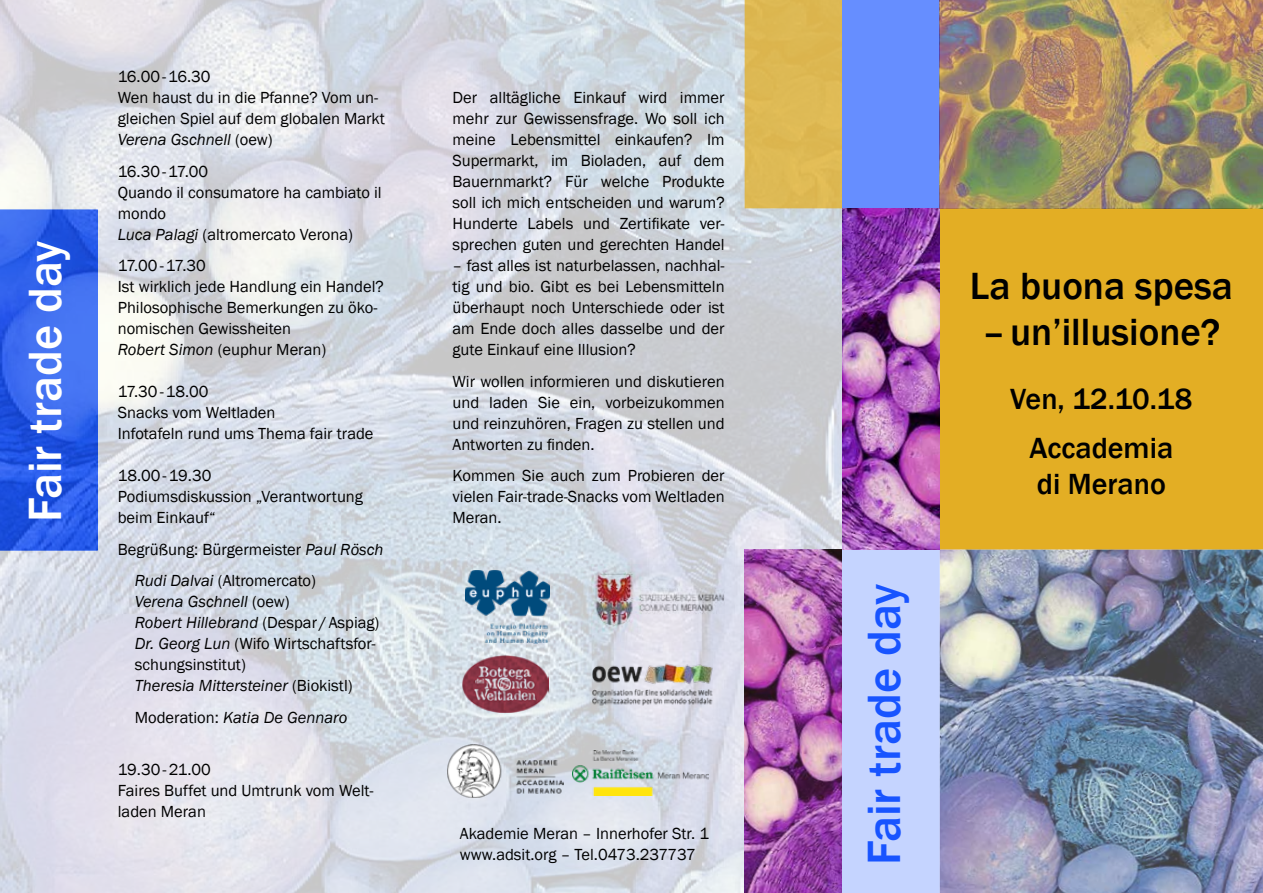
<style>
.page{position:relative;width:1263px;height:893px;background:#fff}
.page>*{position:absolute;margin:0;border:0;box-sizing:border-box;transform-origin:0 0}
.t1{font:500 48px "Franklin Gothic";color:#fff}
.t2{font:500 48px "Franklin Gothic";color:#1854ff}
.t3{font:500 39px/46.8px "Franklin Gothic";color:#000;text-align:center}
.t4{font:500 30px/48.8px "Franklin Gothic";color:#000;text-align:center}
.t5{font:16.5px/21px "Franklin Gothic";color:#000}
.t6{font:italic 16.5px "Franklin Gothic";color:#000}
.s1{font-style:italic}
.s2{font-style:normal}
</style>
<div class="page">
<div style="left:940px;top:208px;width:323px;height:342px;background:#e3ae24"></div>
<div style="left:842px;top:550px;width:98px;height:343px;background:#c5d4ff"></div>
<div style="left:842px;top:0;width:98px;height:208px;background:#668eff"></div>
<img style="left:0;top:0;width:842px;height:893px">
<img style="left:744px;top:550px;width:98px;height:343px">
<img style="left:842px;top:208px;width:98px;height:342px">
<img style="left:940px;top:550px;width:323px;height:343px">
<img style="left:940px;top:0;width:323px;height:208px">
<div style="left:745px;top:0;width:97px;height:208px;background:#ddb953"></div>
<img style="left:465px;top:571px;width:85px;height:72px">
<img style="left:592px;top:565px;width:133px;height:85px">
<img style="left:463px;top:655px;width:86px;height:57px">
<img style="left:592px;top:657px;width:125px;height:54px">
<img style="left:573px;top:750px;width:135px;height:45px">
<img style="left:447px;top:744px;width:116px;height:54px">
<h1 class="t1" style="left:16px;top:522px;width:283px;rotate:-90deg">Fair trade day</h1>
<p class="t5" style="left:118px;top:67px;width:269px">16.00-16.30<br>Wen haust du in die Pfanne? Vom un&shy;gleichen Spiel auf dem globalen Markt<br><span class="s1">Verena Gschnell</span> (oew)</p>
<p class="t5" style="left:118px;top:161px;width:265px">16.30-17.00<br>Quando il consumatore ha cambiato il mondo<br><span class="s1">Luca Palagi</span> (altromercato Verona)</p>
<p class="t5" style="left:118px;top:256px;width:268px">17.00-17.30<br>Ist wirklich jede Handlung ein Handel?<br>Philosophische Bemerkungen zu öko&shy;nomischen Gewissheiten<br><span class="s1">Robert Simon</span> (euphur Meran)</p>
<p class="t5" style="left:118px;top:382px;width:257px">17.30-18.00<br>Snacks vom Weltladen<br>Infotafeln rund ums Thema fair trade</p>
<p class="t5" style="left:118px;top:466px;width:247px">18.00-19.30<br>Podiumsdiskussion „Verantwortung beim Einkauf“</p>
<p class="t5" style="left:135px;top:534px;width:250px;line-height:31.5px;text-indent:-17px">Begrüßung: Bürgermeister <span class="s1">Paul Rösch<br>Rudi Dalvai</span> (Altromercato)</p>
<p class="t5" style="left:135px;top:592px;width:246px"><span class="s1">Verena Gschnell</span> (oew)<br><span class="s1">Robert Hillebrand</span> (Despar/Aspiag)<br><span class="s1">Dr. Georg Lun</span> (Wifo Wirtschaftsfor&shy;schungsinstitut)<br><span class="s1">Theresia Mittersteiner</span> (Biokistl)</p>
<p class="t6" style="left:135px;top:707px;width:214px"><span class="s2">Moderation:</span> Katia De Gennaro</p>
<p class="t5" style="left:118px;top:760px;width:257px">19.30-21.00<br>Faires Buffet und Umtrunk vom Welt&shy;laden Meran</p>
<p class="t5" style="left:452px;top:88px;width:274px;text-align:justify">Der alltägliche Einkauf wird immer mehr zur Gewissensfrage. Wo soll ich meine Lebensmittel einkaufen? Im Supermarkt, im Bioladen, auf dem Bauernmarkt? Für welche Produkte soll ich mich entscheiden und warum?<br>Hunderte Labels und Zertifikate ver&shy;sprechen guten und gerechten Handel</p>
<p class="t5" style="left:452px;top:256px;width:274px;text-align:justify">– fast alles ist naturbelassen, nachhal&shy;tig und bio. Gibt es bei Lebensmitteln überhaupt noch Unterschiede oder ist am Ende doch alles dasselbe und der gute Einkauf eine Illusion?</p>
<p class="t5" style="left:452px;top:371px;width:274px;text-align:justify">Wir wollen informieren und diskutieren und laden Sie ein, vorbeizukommen und reinzuhören, Fragen zu stellen und Antworten zu finden.</p>
<p class="t5" style="left:452px;top:466px;width:274px;text-align:justify">Kommen Sie auch zum Probieren der vielen Fair-trade-Snacks vom Weltladen Meran.</p>
<p class="t5" style="left:460px;top:824px;width:251px">Akademie Meran – Innerhofer Str. 1 www.adsit.org – Tel.0473.237737</p>
<h1 class="t2" style="left:854px;top:865px;width:283px;rotate:-90deg">Fair trade day</h1>
<h2 class="t3" style="left:970px;top:263px;width:264px">La buona spesa –un’illusione?</h2>
<h3 class="t4" style="left:1010px;top:375px;width:184px">Ven, 12.10.18<br>Accademia</h3>
<h3 class="t4" style="left:1037px;top:460px;width:131px">di Merano</h3>
</div>
